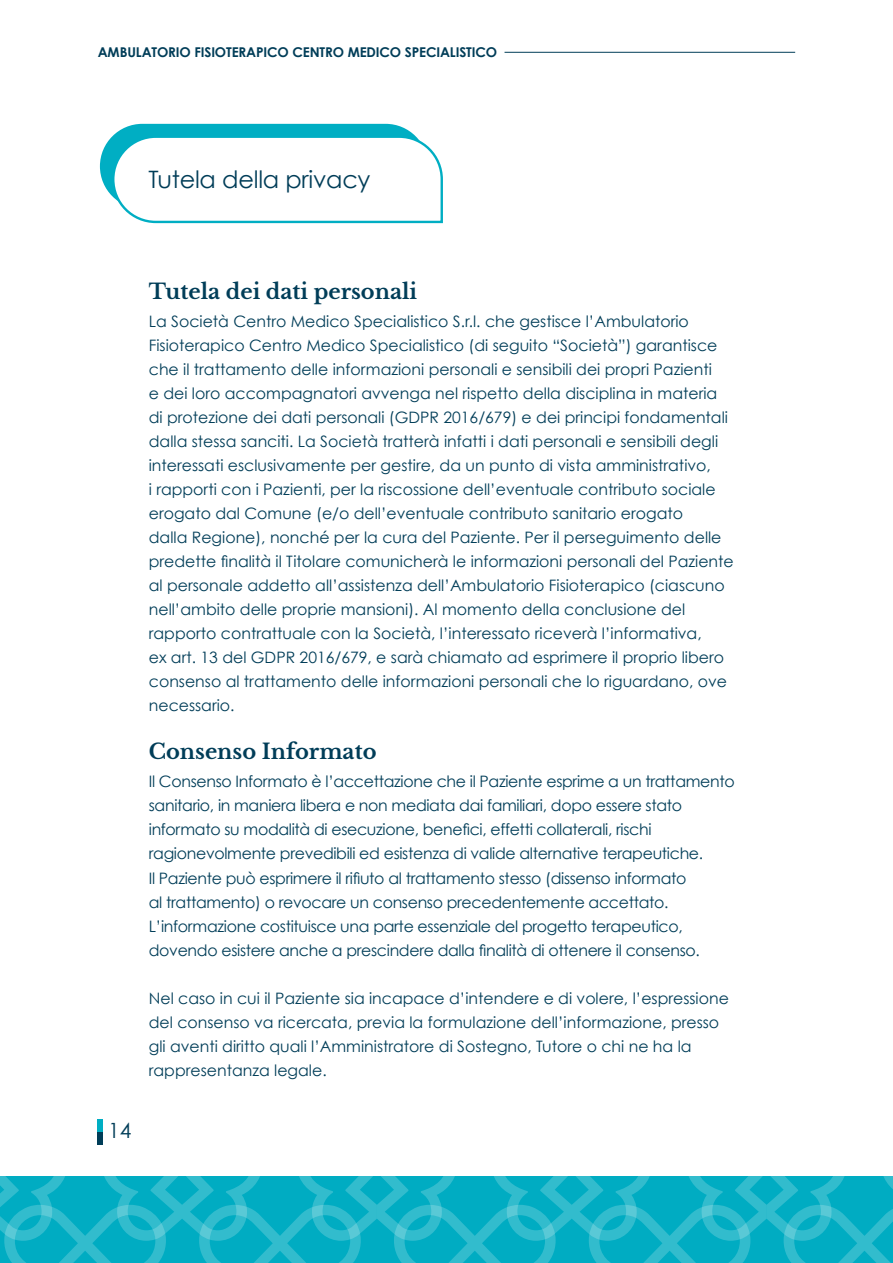
<style>
.page{position:relative;width:893px;height:1263px;background:#fff}
.page>*{position:absolute;margin:0;border:0;box-sizing:border-box;transform-origin:0 0}
.t1{font:24px "Century Gothic";letter-spacing:-.01em;color:#003d58}
.t2{font:700 21px "Libre Baskerville";color:#003d58}
.t3{font:21px "Century Gothic";color:#003d58}
.t4{font:15.75px/24px "Century Gothic";color:#003d58}
.t5{font:15.75px/24px "Century Gothic";letter-spacing:-.02em;color:#003d58}
.t6{font:700 13.5px "Century Gothic";letter-spacing:-.01em;color:#003d58}
</style>
<div class="page">
<svg style="left:0;top:1176px;width:893px;height:87px;background:#13b2c6"></svg>
<hr style="left:504px;top:52px;width:291px;height:1px;background:#003d58">
<div style="left:98px;top:1132px;width:5px;height:12px;background:#003d58"></div>
<div style="left:98px;top:1119px;width:5px;height:13px;background:#00aec3"></div>
<svg style="left:100px;top:124px;width:343px;height:100px"></svg>
<p class="t6" style="left:98px;top:44px;width:401px">AMBULATORIO FISIOTERAPICO CENTRO MEDICO SPECIALISTICO</p>
<h1 class="t1" style="left:149px;top:165px;width:223px">Tutela della privacy</h1>
<h2 class="t3" style="left:108px;top:1118px;width:25px">14</h2>
<h2 class="t2" style="left:149px;top:279px;width:270px">Tutela dei dati personali</h2>
<p class="t4" style="left:149px;top:309px;width:586px">La Società Centro Medico Specialistico S.r.l. che gestisce l’Ambulatorio Fisioterapico Centro Medico Specialistico (di seguito “Società”) garantisce che il trattamento delle informazioni personali e sensibili dei propri Pazienti<br>e dei loro accompagnatori avvenga nel rispetto della disciplina in materia di protezione dei dati personali (GDPR 2016/679) e dei principi fondamentali dalla stessa sanciti. La Società tratterà infatti i dati personali e sensibili degli interessati esclusivamente per gestire, da un punto di vista amministrativo,<br>i rapporti con i Pazienti, per la riscossione dell’eventuale contributo sociale erogato dal Comune (e/o dell’eventuale contributo sanitario erogato<br>dalla Regione), nonché per la cura del Paziente. Per il perseguimento delle predette finalità il Titolare comunicherà le informazioni personali del Paziente al personale addetto all’assistenza dell’Ambulatorio Fisioterapico (ciascuno nell’ambito delle proprie mansioni). Al momento della conclusione del rapporto contrattuale con la Società, l’interessato riceverà l’informativa,<br>ex art. 13 del GDPR 2016/679, e sarà chiamato ad esprimere il proprio libero consenso al trattamento delle informazioni personali che lo riguardano, ove necessario.</p>
<h2 class="t2" style="left:149px;top:739px;width:229px">Consenso Informato</h2>
<p class="t5" style="left:149px;top:769px;width:587px">Il Consenso Informato è l’accettazione che il Paziente esprime a un trattamento sanitario, in maniera libera e non mediata dai familiari, dopo essere stato informato su modalità di esecuzione, benefici, effetti collaterali, rischi ragionevolmente prevedibili ed esistenza di valide alternative terapeutiche.<br>Il Paziente può esprimere il rifiuto al trattamento stesso (dissenso informato<br>al trattamento) o revocare un consenso precedentemente accettato.<br>L’informazione costituisce una parte essenziale del progetto terapeutico, dovendo esistere anche a prescindere dalla finalità di ottenere il consenso.</p>
<p class="t4" style="left:149px;top:985px;width:582px">Nel caso in cui il Paziente sia incapace d’intendere e di volere, l’espressione del consenso va ricercata, previa la formulazione dell’informazione, presso gli aventi diritto quali l’Amministratore di Sostegno, Tutore o chi ne ha la rappresentanza legale.</p>
</div>
